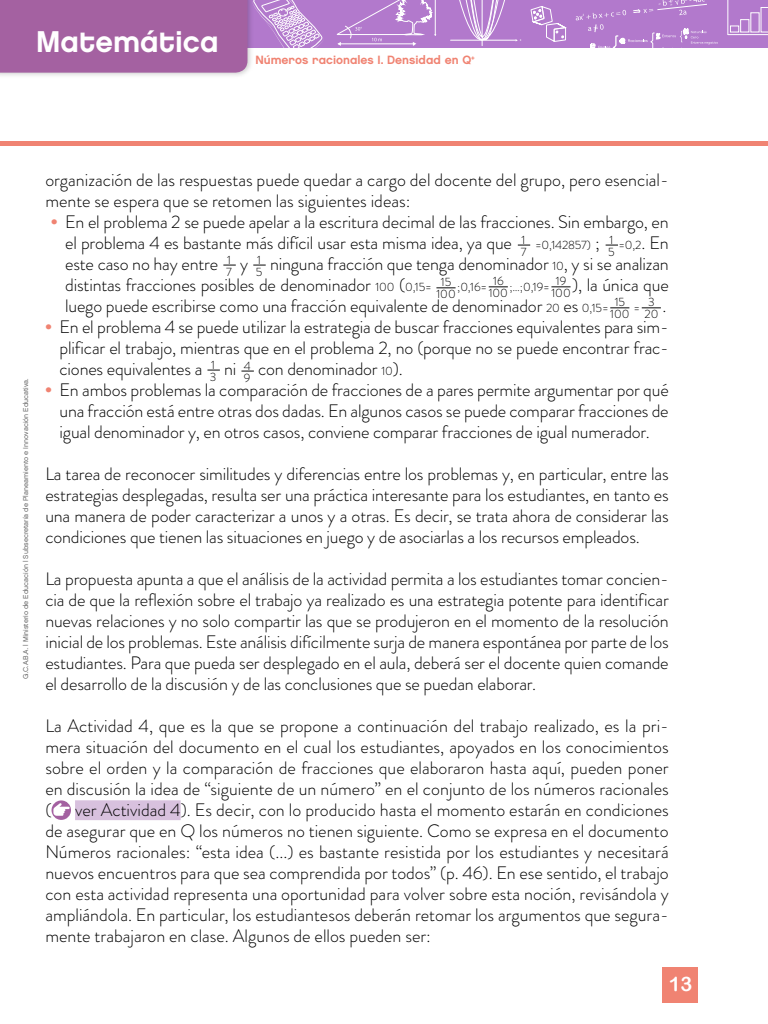
<style>
.page{position:relative;width:768px;height:1024px;background:#fff}
.page>*{position:absolute;margin:0;border:0;box-sizing:border-box;transform-origin:0 0}
.t1{font:30px "Chalet New York Nineteen Eighty";color:#fff}
.t2{font:20px "Arial Rounded MT Bold";color:#fff}
.SF_texto_con_viñetas{font:300 18px/21px "Brandon Grotesque";letter-spacing:-.01em;color:#000;text-align:justify}
.SF_texto_principal{font:300 18px/21px "Brandon Grotesque";color:#000}
.SF_texto_principal-2{font:300 12px "Brandon Grotesque";letter-spacing:-.005em;color:#000}
.t3{font:12px "Chalet New York Nineteen Eighty";color:#f08372}
.t4{font:7px "Chalet London Nineteen Sixty";color:#666}
.s1{font-family:"Arial";font-weight:700;color:#f08372}
.s2{font-size:18px}
.s3{font-size:12px}
</style>
<div class="page">
<div style="left:244px;top:0;width:524px;height:47px;background:#b279cc"></div>
<svg style="left:531px;top:6px;width:36px;height:36px"></svg>
<svg style="left:456px;top:0;width:52px;height:46px"></svg>
<hr style="left:482px;top:0;width:1px;height:46px;background:#fff">
<hr style="left:451px;top:40px;width:65px;height:1px;background:#fff">
<hr style="left:728px;top:34px;width:40px;height:1px;background:#fff">
<hr style="left:727px;top:0;width:1px;height:34px;background:#fff">
<div style="left:730px;top:25px;width:9px;height:8px;border:1px solid #fff"></div>
<div style="left:740px;top:19px;width:9px;height:14px;border:1px solid #fff"></div>
<div style="left:750px;top:12px;width:10px;height:21px;border:1px solid #fff"></div>
<svg style="left:761px;top:7px;width:7px;height:26px"></svg>
<svg style="left:576px;top:0;width:142px;height:48px"></svg>
<svg style="left:254px;top:0;width:69px;height:47px"></svg>
<svg style="left:336px;top:0;width:100px;height:46px"></svg>
<div style="left:0;top:0;width:254px;height:79px;background:#000;opacity:.22"></div>
<div style="left:0;top:0;width:247px;height:73px;background:#a461a1"></div>
<div style="left:662px;top:967px;width:36px;height:36px;background:#f08372"></div>
<div style="left:75px;top:800px;width:106px;height:20px;background:#d8c1de"></div>
<svg style="left:518px;top:245px;width:12px;height:1px"></svg>
<svg style="left:606px;top:245px;width:12px;height:1px"></svg>
<svg style="left:223px;top:265px;width:13px;height:1px"></svg>
<svg style="left:253px;top:265px;width:13px;height:1px"></svg>
<svg style="left:436px;top:288px;width:20px;height:1px"></svg>
<svg style="left:489px;top:287px;width:19px;height:1px"></svg>
<svg style="left:551px;top:287px;width:20px;height:1px"></svg>
<svg style="left:610px;top:308px;width:19px;height:1px"></svg>
<svg style="left:642px;top:308px;width:19px;height:1px"></svg>
<svg style="left:207px;top:370px;width:13px;height:1px"></svg>
<svg style="left:241px;top:371px;width:13px;height:1px"></svg>
<svg style="left:52px;top:800px;width:19px;height:20px"></svg>
<svg style="left:53px;top:803px;width:17px;height:13px"></svg>
<div style="left:0;top:141px;width:768px;height:5px;background:#f08372"></div>
<h1 class="t1" style="left:36px;top:23px;width:184px">Matemática</h1>
<p class="t3" style="left:255px;top:52px;width:221px">Números racionales I. Densidad en Q<sup>+</sup></p>
<p class="t4" style="left:21px;top:679px;width:302px;rotate:-90deg">G.C.A.B.A. | Ministerio de Educación | Subsecretaría de Planeamiento e Innovación Educativa.</p>
<p class="SF_texto_principal" style="left:45px;top:169px;width:625px">organización de las respuestas puede quedar a cargo del docente del grupo, pero esencial&shy;mente se espera que se retomen las siguientes ideas:</p>
<p class="SF_texto_con_viñetas" style="left:65px;top:211px;width:605px;text-indent:-14px"><span class="s1">•</span> En el problema 2 se puede apelar a la escritura decimal de las fracciones. Sin embargo, en el problema 4 es bastante más difícil usar esta misma idea, ya que</p>
<p class="SF_texto_principal-2" style="left:522px;top:231px;width:5px">1</p>
<p class="SF_texto_principal-2" style="left:521px;top:243px;width:7px">7</p>
<p class="SF_texto_principal-2" style="left:535px;top:237px;width:66px">=0,142857) <span class="s2">;</span></p>
<p class="SF_texto_principal-2" style="left:609px;top:231px;width:5px">1</p>
<p class="SF_texto_principal-2" style="left:608px;top:243px;width:8px">5</p>
<p class="SF_texto_principal-2" style="left:619px;top:237px;width:52px">=0,2<span class="s2">. En</span></p>
<p class="SF_texto_con_viñetas" style="left:65px;top:253px;width:154px">este caso no hay entre</p>
<p class="SF_texto_principal-2" style="left:227px;top:251px;width:5px">1</p>
<p class="SF_texto_principal-2" style="left:257px;top:251px;width:5px">1</p>
<p class="SF_texto_principal-2" style="left:256px;top:263px;width:8px">5</p>
<p class="SF_texto_con_viñetas" style="left:65px;top:253px;width:605px;text-indent:205px">ninguna fracción que tenga denominador <span class="s3">10</span>, y si se analizan distintas fracciones posibles de denominador <span class="s3">100</span> (<span class="s3">0,15=</span></p>
<p class="SF_texto_principal-2" style="left:226px;top:263px;width:7px">7</p>
<p class="SF_texto_con_viñetas" style="left:240px;top:253px;width:9px">y</p>
<p class="SF_texto_principal-2" style="left:493px;top:273px;width:12px">16</p>
<p class="SF_texto_principal-2" style="left:489px;top:285px;width:21px">100</p>
<p class="SF_texto_principal-2" style="left:556px;top:273px;width:12px">19</p>
<p class="SF_texto_principal-2" style="left:551px;top:285px;width:21px">100</p>
<p class="SF_texto_con_viñetas" style="left:65px;top:274px;width:605px;text-indent:507px">), la única que luego puede escribirse como una fracción equivalente de denominador <span class="s3">20</span> es <span class="s3">0,15=</span></p>
<p class="SF_texto_principal-2" style="left:441px;top:274px;width:12px">15</p>
<p class="SF_texto_principal-2" style="left:436px;top:286px;width:21px">100</p>
<p class="SF_texto_principal-2" style="left:457px;top:279px;width:32px">;0,16=</p>
<p class="SF_texto_principal-2" style="left:510px;top:279px;width:42px">;…;0,19=</p>
<p class="SF_texto_principal-2" style="left:648px;top:294px;width:8px">3</p>
<p class="SF_texto_principal-2" style="left:644px;top:306px;width:16px">20</p>
<p class="SF_texto_con_viñetas" style="left:663px;top:295px;width:6px">.</p>
<p class="SF_texto_con_viñetas" style="left:60px;top:316px;width:611px;text-indent:-14px"><span class="s1">•</span> En el problema 4 se puede utilizar la estrategia de buscar fracciones equivalentes para sim&shy;plificar el trabajo, mientras que en el problema 2, no (porque no se puede encontrar frac&shy;ciones equivalentes a</p>
<p class="SF_texto_principal-2" style="left:615px;top:294px;width:12px">15</p>
<p class="SF_texto_principal-2" style="left:610px;top:306px;width:21px">100</p>
<p class="SF_texto_principal-2" style="left:634px;top:300px;width:8px">=</p>
<p class="SF_texto_principal-2" style="left:211px;top:356px;width:5px">1</p>
<p class="SF_texto_principal-2" style="left:210px;top:368px;width:8px">3</p>
<p class="SF_texto_con_viñetas" style="left:224px;top:358px;width:14px">ni</p>
<p class="SF_texto_principal-2" style="left:244px;top:357px;width:8px">4</p>
<p class="SF_texto_principal-2" style="left:244px;top:369px;width:8px">9</p>
<p class="SF_texto_con_viñetas" style="left:258px;top:358px;width:146px">con denominador <span class="s3">10</span>).</p>
<p class="SF_texto_con_viñetas" style="left:60px;top:379px;width:611px;text-indent:-14px"><span class="s1">•</span> En ambos problemas la comparación de fracciones de a pares permite argumentar por qué una fracción está entre otras dos dadas. En algunos casos se puede comparar fracciones de igual denominador y, en otros casos, conviene comparar fracciones de igual numerador.</p>
<p class="SF_texto_con_viñetas" style="left:45px;top:463px;width:625px">La tarea de reconocer similitudes y diferencias entre los problemas y, en particular, entre las estrategias desplegadas, resulta ser una práctica interesante para los estudiantes, en tanto es una manera de poder caracterizar a unos y a otras. Es decir, se trata ahora de considerar las condiciones que tienen las situaciones en juego y de asociarlas a los recursos empleados.</p>
<p class="SF_texto_con_viñetas" style="left:45px;top:568px;width:625px">La propuesta apunta a que el análisis de la actividad permita a los estudiantes tomar concien&shy;cia de que la reflexión sobre el trabajo ya realizado es una estrategia potente para identificar nuevas relaciones y no solo compartir las que se produjeron en el momento de la resolución inicial de los problemas. Este análisis difícilmente surja de manera espontánea por parte de los estudiantes. Para que pueda ser desplegado en el aula, deberá ser el docente quien comande el desarrollo de la discusión y de las conclusiones que se puedan elaborar.</p>
<p class="SF_texto_con_viñetas" style="left:45px;top:715px;width:625px">La Actividad 4, que es la que se propone a continuación del trabajo realizado, es la pri&shy;mera situación del documento en el cual los estudiantes, apoyados en los conocimientos sobre el orden y la comparación de fracciones que elaboraron hasta aquí, pueden poner en discusión la idea de “siguiente de un número” en el conjunto de los números racionales (</p>
<p class="SF_texto_con_viñetas" style="left:45px;top:799px;width:625px;text-indent:30px">ver Actividad 4). Es decir, con lo producido hasta el momento estarán en condiciones de asegurar que en Q los números no tienen siguiente. Como se expresa en el documento Números racionales: “esta idea (...) es bastante resistida por los estudiantes y necesitará nuevos encuentros para que sea comprendida por todos” (p. 46). En ese sentido, el trabajo con esta actividad representa una oportunidad para volver sobre esta noción, revisándola y ampliándola. En particular, los estudiantesos deberán retomar los argumentos que segura&shy;mente trabajaron en clase. Algunos de ellos pueden ser:</p>
<p class="t2" style="left:669px;top:972px;width:25px">13</p>
</div>
